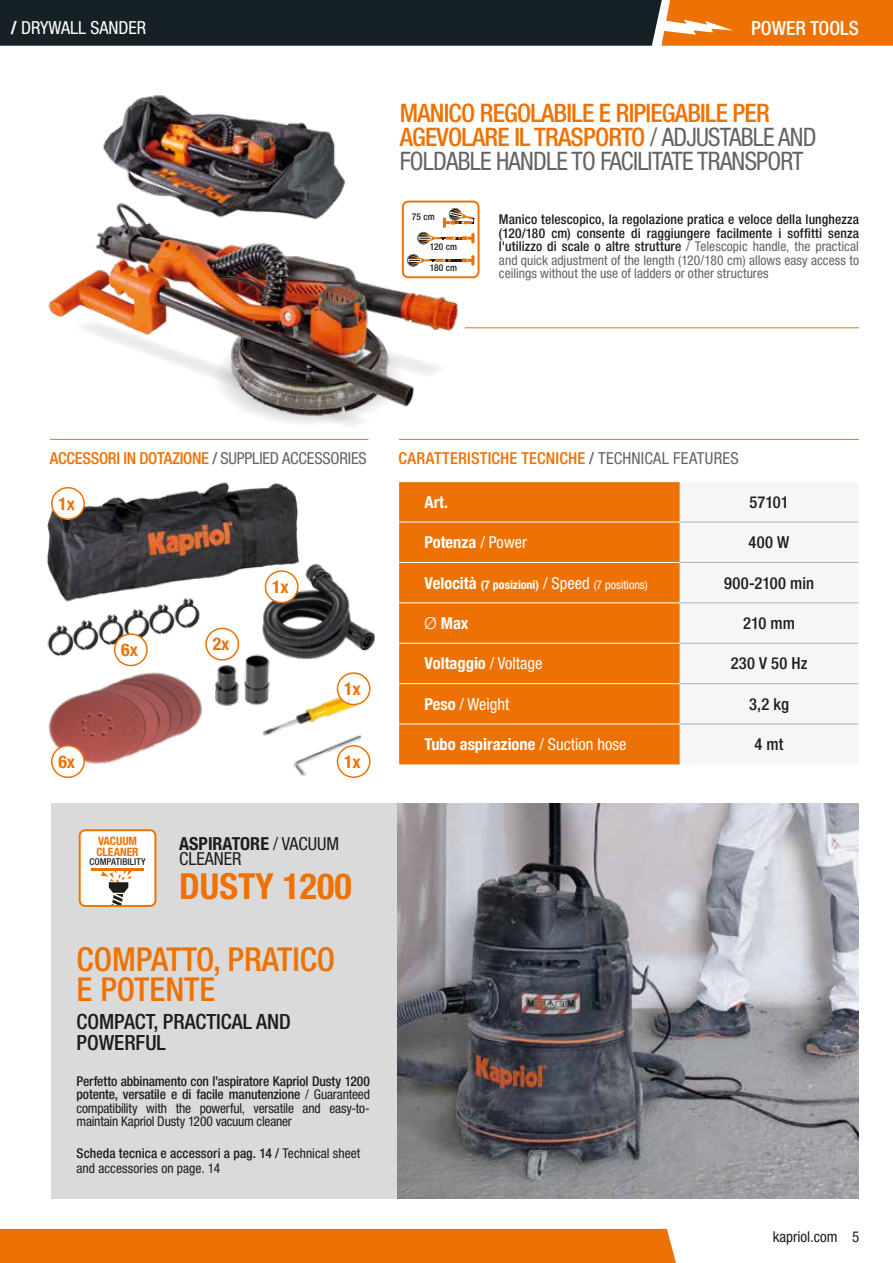
<style>
.page{position:relative;width:893px;height:1263px;background:#fff}
.page>*{position:absolute;margin:0;border:0;box-sizing:border-box;transform-origin:0 0}
.t1{font:700 condensed 36px "Helvetica Neue LT Std";color:#ee7203}
.t2{font:500 condensed 33px/30px "Helvetica Neue LT Std";color:#ee7203}
.t3{font:500 condensed 25.5px/24px "Helvetica Neue LT Std";letter-spacing:-.03em;color:#ee7203}
.t4{font:500 condensed 21px/21px "Helvetica Neue LT Std";color:#1d1d1b}
.t5{font:500 condensed 19.5px "Helvetica Neue LT Std";color:#fff}
.t6{font:condensed 18px/15px "Helvetica Neue LT Std";color:#1d1d1b}
.t7{font:condensed 18px "Helvetica Neue LT Std";color:#fff}
.t8{font:700 condensed 17.55px "Helvetica Neue LT Std";color:#ee7203}
.t9{font:700 condensed 16.5px "Helvetica Neue LT Std";color:#fff}
.t10{font:500 condensed 16.5px "Helvetica Neue LT Std";letter-spacing:.005em;color:#1d1d1b}
.t11{font:500 condensed 16.5px "Helvetica Neue LT Std";letter-spacing:.005em;color:#ee7203}
.t12{font:500 condensed 16.5px "Helvetica Neue LT Std";letter-spacing:-.02em;color:#ee7203}
.t13{font:condensed 16.5px "Helvetica Neue LT Std";color:#fff}
.t14{font:condensed 15px "Helvetica Neue LT Std";color:#1d1d1b}
.t15{font:500 condensed 13.5px/13.5px "Helvetica Neue LT Std";letter-spacing:.01em;color:#1d1d1b;text-align:justify}
.t16{font:condensed 13.5px/13.5px "Helvetica Neue LT Std";letter-spacing:-.015em;color:#1d1d1b;text-align:justify}
.t17{font:condensed 13.5px/15px "Helvetica Neue LT Std";letter-spacing:.005em;color:#1d1d1b}
.t18{font:700 condensed 12px "Helvetica Neue LT Std";color:#fff}
.t19{font:700 condensed 11.55px/10.4px "Helvetica Neue LT Std";letter-spacing:-.005em;color:#ee7203}
.t20{font:500 condensed 9.45px "Helvetica Neue LT Std";letter-spacing:.015em;color:#1d1d1b}
.s1{font-weight:700}
.s2{font-weight:400;color:#646363}
.s3{color:#646363}
.s4{font-weight:400}
.s5{font-size:16.5px}
.s6{font-weight:400;font-size:16.5px}
.s7{font-weight:300;font-stretch:normal}
.s8{font-weight:500}
</style>
<div class="page">
<img style="left:102px;top:95px;width:243px;height:105px">
<img style="left:397px;top:804px;width:461px;height:394px">
<svg style="left:278px;top:420px;width:84px;height:6px"></svg>
<img style="left:48px;top:200px;width:415px;height:220px">
<img style="left:47px;top:482px;width:253px;height:120px">
<img style="left:48px;top:672px;width:154px;height:95px">
<img style="left:261px;top:562px;width:114px;height:98px">
<img style="left:82px;top:620px;width:8px;height:31px">
<img style="left:47px;top:622px;width:35px;height:35px">
<img style="left:90px;top:614px;width:25px;height:37px">
<img style="left:115px;top:609px;width:33px;height:37px">
<img style="left:141px;top:598px;width:25px;height:43px">
<img style="left:166px;top:593px;width:43px;height:43px">
<img style="left:215px;top:665px;width:21px;height:41px">
<img style="left:236px;top:647px;width:40px;height:59px">
<div style="left:206px;top:628px;width:32px;height:32px;background:#fff;border-radius:50%"></div>
<div style="left:205px;top:628px;width:34px;height:33px;border:2px solid #ee7203;border-radius:50%"></div>
<img style="left:257px;top:692px;width:114px;height:84px">
<div style="left:0;top:1229px;width:676px;height:34px;background:#ee7203"></div>
<svg style="left:0;top:0;width:893px;height:46px;background:#503a23"></svg>
<div style="left:399px;top:482px;width:281px;height:282px;background:#ee7203"></div>
<div style="left:680px;top:521px;width:178px;height:203px;background:#f6f6f6"></div>
<hr style="left:399px;top:562px;width:281px;height:1px;background:#fff">
<hr style="left:399px;top:602px;width:281px;height:1px;background:#fff">
<hr style="left:399px;top:643px;width:281px;height:1px;background:#fff">
<hr style="left:399px;top:683px;width:281px;height:1px;background:#fff">
<hr style="left:399px;top:724px;width:281px;height:1px;background:#fff">
<hr style="left:399px;top:522px;width:281px;height:1px;background:#fff">
<hr style="left:680px;top:522px;width:178px;height:1px;background:#b3b2b2">
<hr style="left:680px;top:562px;width:178px;height:1px;background:#b3b2b2">
<hr style="left:680px;top:602px;width:178px;height:1px;background:#b3b2b2">
<hr style="left:680px;top:643px;width:178px;height:1px;background:#b3b2b2">
<hr style="left:680px;top:683px;width:178px;height:1px;background:#b3b2b2">
<hr style="left:680px;top:724px;width:178px;height:1px;background:#b3b2b2">
<hr style="left:399px;top:439px;width:460px;height:1px;background:#ee7203">
<hr style="left:465px;top:327px;width:394px;height:1px;background:#ee7203">
<hr style="left:50px;top:439px;width:318px;height:1px;background:#ee7203">
<div style="left:52px;top:488px;width:32px;height:31px;background:#fff;border-radius:50%"></div>
<div style="left:51px;top:487px;width:34px;height:33px;border:2px solid #ee7203;border-radius:50%"></div>
<div style="left:52px;top:746px;width:32px;height:31px;background:#fff;border-radius:50%"></div>
<div style="left:51px;top:745px;width:34px;height:33px;border:2px solid #ee7203;border-radius:50%"></div>
<div style="left:115px;top:634px;width:32px;height:31px;background:#fff;border-radius:50%"></div>
<div style="left:114px;top:633px;width:34px;height:33px;border:2px solid #ee7203;border-radius:50%"></div>
<div style="left:265px;top:571px;width:33px;height:31px;background:#fff;border-radius:50%"></div>
<div style="left:265px;top:570px;width:34px;height:33px;border:2px solid #ee7203;border-radius:50%"></div>
<div style="left:337px;top:673px;width:33px;height:31px;background:#fff;border-radius:50%"></div>
<div style="left:337px;top:672px;width:34px;height:33px;border:2px solid #ee7203;border-radius:50%"></div>
<div style="left:337px;top:746px;width:33px;height:31px;background:#fff;border-radius:50%"></div>
<div style="left:337px;top:745px;width:34px;height:33px;border:2px solid #ee7203;border-radius:50%"></div>
<div style="left:51px;top:804px;width:346px;height:395px;background:#dadada"></div>
<div style="left:80px;top:830px;width:75px;height:76px;background:#fff;border-radius:6px"></div>
<hr style="left:91px;top:868px;width:53px;height:3px;background:#ee7203">
<svg style="left:101px;top:871px;width:31px;height:33px"></svg>
<div style="left:79px;top:829px;width:77px;height:78px;border:2px solid #ee7203;border-radius:6px"></div>
<div style="left:403px;top:202px;width:76px;height:75px;background:#fff;border-radius:6px"></div>
<div style="left:402px;top:201px;width:77px;height:77px;border:2px solid #ee7203;border-radius:6px"></div>
<svg style="left:417px;top:208px;width:57px;height:36px"></svg>
<svg style="left:407px;top:254px;width:67px;height:13px"></svg>
<h3 class="t7" style="left:11px;top:17px;width:137px"><span class="s1">/</span> DRYWALL SANDER</h3>
<h3 class="t5" style="left:751px;top:17px;width:109px">POWER TOOLS</h3>
<h3 class="t3" style="left:400px;top:100px;width:418px">MANICO REGOLABILE E RIPIEGABILE PER<br>AGEVOLARE IL TRASPORTO <span class="s2">/ ADJUSTABLE AND<br>FOLDABLE HANDLE TO FACILITATE TRANSPORT</span></h3>
<p class="t20" style="left:412px;top:211px;width:24px">75 cm</p>
<p class="t20" style="left:430px;top:241px;width:29px">120 cm</p>
<p class="t20" style="left:430px;top:262px;width:29px">180 cm</p>
<p class="t15" style="left:499px;top:213px;width:362px">Manico telescopico, la regolazione pratica e veloce della lunghezza (120/180 cm) consente di raggiungere facilmente i soffitti senza l'utilizzo di scale o altre strutture <span class="s2">/ Telescopic handle, the practical and quick adjustment of the length (120/180 cm) allows easy access to ceilings without the use of ladders or other structures</span></p>
<p class="t12" style="left:50px;top:449px;width:318px">ACCESSORI IN DOTAZIONE <span class="s3">/</span> <span class="s2">SUPPLIED ACCESSORIES</span></p>
<p class="t11" style="left:399px;top:449px;width:342px">CARATTERISTICHE TECNICHE <span class="s3">/</span> <span class="s2">TECHNICAL FEATURES</span></p>
<p class="t8" style="left:58px;top:493px;width:18px">1x</p>
<p class="t9" style="left:425px;top:492px;width:25px">Art.</p>
<p class="t10" style="left:749px;top:492px;width:41px">57101</p>
<p class="t9" style="left:425px;top:532px;width:104px">Potenza <span class="s4">/ Power</span></p>
<p class="t10" style="left:749px;top:532px;width:42px">400 W</p>
<p class="t18" style="left:425px;top:577px;width:225px"><span class="s5">Velocità</span> (7 posizioni) <span class="s6">/ Speed</span> <span class="s4">(7 positions)</span></p>
<p class="t10" style="left:724px;top:573px;width:91px">900-2100 min</p>
<p class="t9" style="left:425px;top:613px;width:45px"><span class="s7">Ø</span> Max</p>
<p class="t10" style="left:743px;top:613px;width:53px">210 mm</p>
<p class="t9" style="left:425px;top:653px;width:119px">Voltaggio <span class="s4">/ Voltage</span></p>
<p class="t10" style="left:731px;top:654px;width:78px">230 V 50 Hz</p>
<p class="t13" style="left:425px;top:694px;width:86px"><span class="s1">Peso</span> / Weight</p>
<p class="t10" style="left:749px;top:694px;width:41px">3,2 kg</p>
<p class="t9" style="left:425px;top:734px;width:203px">Tubo aspirazione <span class="s4">/ Suction hose</span></p>
<p class="t10" style="left:755px;top:734px;width:30px">4 mt</p>
<p class="t8" style="left:272px;top:576px;width:18px">1x</p>
<p class="t8" style="left:213px;top:633px;width:18px">2x</p>
<p class="t8" style="left:121px;top:639px;width:18px">6x</p>
<p class="t8" style="left:344px;top:678px;width:18px">1x</p>
<p class="t8" style="left:58px;top:751px;width:18px">6x</p>
<p class="t19" style="left:96px;top:836px;width:44px">VACUUM<br>CLEANER</p>
<p class="t20" style="left:89px;top:856px;width:58px">COMPATIBILITY</p>
<p class="t8" style="left:344px;top:751px;width:18px">1x</p>
<h3 class="t6" style="left:179px;top:836px;width:162px"><span class="s1">ASPIRATORE</span> / VACUUM<br>CLEANER</h3>
<h1 class="t1" style="left:179px;top:865px;width:174px">DUSTY 1200</h1>
<h2 class="t2" style="left:77px;top:943px;width:260px">COMPATTO, PRATICO<br>E POTENTE</h2>
<h3 class="t4" style="left:77px;top:1011px;width:216px">COMPACT, PRACTICAL AND<br>POWERFUL</h3>
<p class="t16" style="left:77px;top:1074px;width:295px"><span class="s8">Perfetto abbinamento con l’aspiratore Kapriol Dusty 1200 potente, versatile e di facile manutenzione</span> / Guaranteed compatibility with the powerful, versatile and easy-to&shy;maintain Kapriol Dusty 1200 vacuum cleaner</p>
<p class="t17" style="left:77px;top:1146px;width:285px"><span class="s8">Scheda tecnica e accessori a pag. 14 /</span> Technical sheet and accessories on page. 14</p>
<p class="t14" style="left:773px;top:1228px;width:88px">kapriol.com 5</p>
</div>
